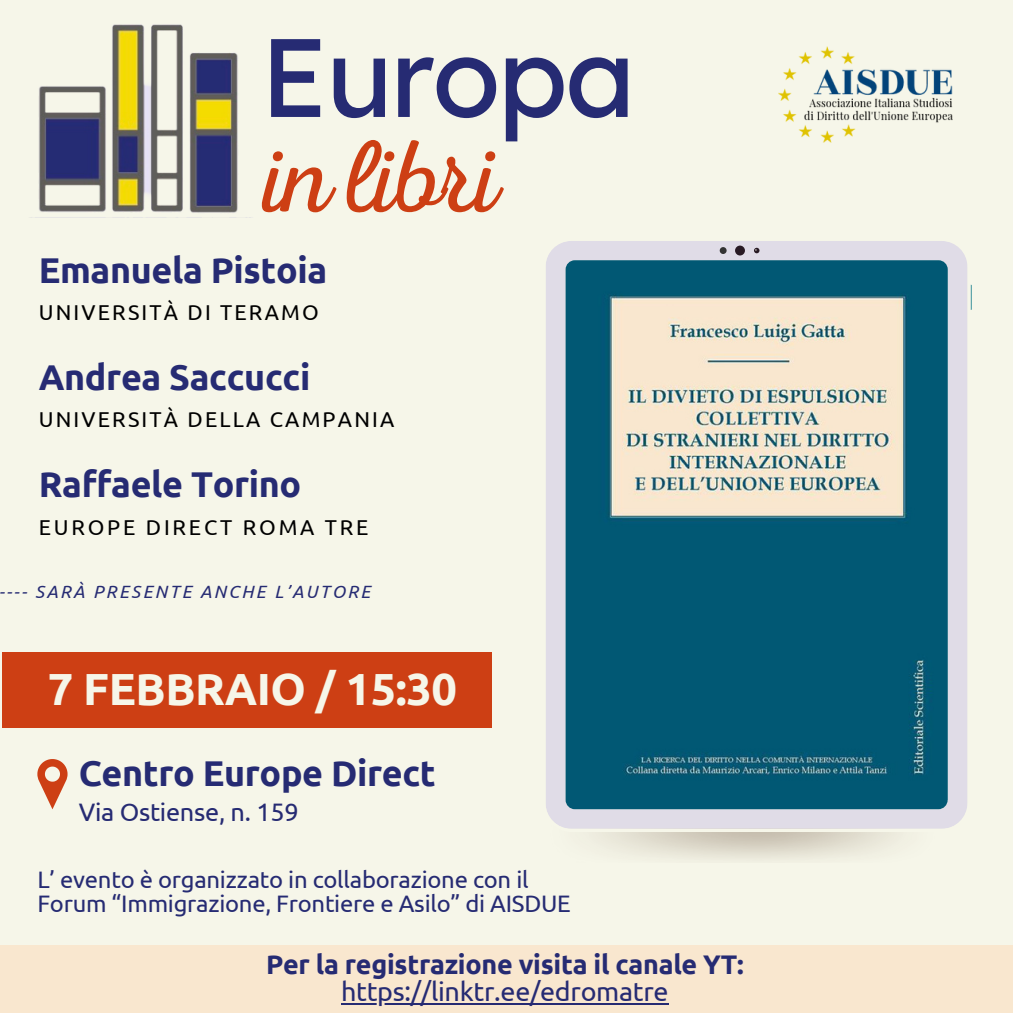
<style>
.page{position:relative;width:1013px;height:1013px;background:#fff}
.page>*{position:absolute;margin:0;border:0;box-sizing:border-box;transform-origin:0 0}
.t1{font:111.12px "Lexend Deca";letter-spacing:-.025em;color:#262b73}
.t2{font:103.12px "RTL Adam Script Light";letter-spacing:-.025em;color:#cd3f14}
.t3{font:700 45px "Ubuntu";letter-spacing:-.01em;color:#f6f6e9}
.t4{font:700 35.75px "Ubuntu";letter-spacing:-.01em;color:#262b73}
.t5{font:700 26.88px "Ubuntu";letter-spacing:-.01em;color:#262b73}
.t6{font:26.88px "Ubuntu";letter-spacing:-.01em;color:#262b73}
.t7{font:25.25px "Ubuntu";letter-spacing:-.01em;color:#262b73}
.t8{font:23.75px/23.9px "Ubuntu";letter-spacing:-.01em;color:#262b73}
.t9{font:21.5px "Ubuntu";letter-spacing:.1em;color:#000}
.t10{font:21.5px "Ubuntu";letter-spacing:.13em;color:#000}
.t11{font:italic 17.75px "Ubuntu";letter-spacing:.13em;color:#262b73}
</style>
<div class="page">
<div style="left:0;top:0;width:1012px;height:1012px;background:#f6f6e9"></div>
<svg style="left:37px;top:759px;width:30px;height:50px"></svg>
<div style="left:545px;top:241px;width:422px;height:588px;background:#e0dce7"></div>
<img style="left:565px;top:260px;width:382px;height:549px;border-radius:9px">
<div style="left:719px;top:247px;width:7px;height:7px;background:#333;border-radius:50%"></div>
<div style="left:735px;top:245px;width:10px;height:10px;background:#291b25;border-radius:50%"></div>
<svg style="left:754px;top:248px;width:5px;height:5px"></svg>
<svg style="left:970px;top:285px;width:2px;height:25px"></svg>
<div style="left:2px;top:651px;width:490px;height:76px;background:#cd3f14"></div>
<img style="left:38px;top:24px;width:200px;height:189px">
<div style="left:0;top:945px;width:1012px;height:67px;background:#f9e7cf"></div>
<img style="left:778px;top:47px;width:174px;height:96px">
<hr style="left:341px;top:1003px;width:327px;height:2px;background:#262b73">
<p class="t1" style="left:260px;top:6px;width:377px">Europa</p>
<p class="t2" style="left:265px;top:118px;width:236px">in libri</p>
<p class="t4" style="left:39px;top:250px;width:290px">Emanuela Pistoia</p>
<p class="t9" style="left:39px;top:300px;width:281px">UNIVERSITÀ DI TERAMO</p>
<p class="t4" style="left:39px;top:357px;width:273px">Andrea Saccucci</p>
<p class="t9" style="left:39px;top:407px;width:357px">UNIVERSITÀ DELLA CAMPANIA</p>
<p class="t4" style="left:39px;top:464px;width:264px">Raffaele Torino</p>
<p class="t10" style="left:39px;top:515px;width:331px">EUROPE DIRECT ROMA TRE</p>
<p class="t11" style="left:-1px;top:581px;width:373px">---- SARÀ PRESENTE ANCHE L’AUTORE</p>
<p class="t3" style="left:48px;top:663px;width:411px">7 FEBBRAIO / 15:30</p>
<p class="t4" style="left:79px;top:753px;width:359px">Centro Europe Direct</p>
<p class="t7" style="left:79px;top:797px;width:221px">Via Ostiense, n. 159</p>
<p class="t8" style="left:37px;top:867px;width:535px">L’ evento è organizzato in collaborazione con il<br>Forum “Immigrazione, Frontiere e Asilo” di AISDUE</p>
<p class="t5" style="left:266px;top:949px;width:479px">Per la registrazione visita il canale YT:</p>
<p class="t6" style="left:341px;top:976px;width:329px">https://linktr.ee/edromatre</p>
</div>
